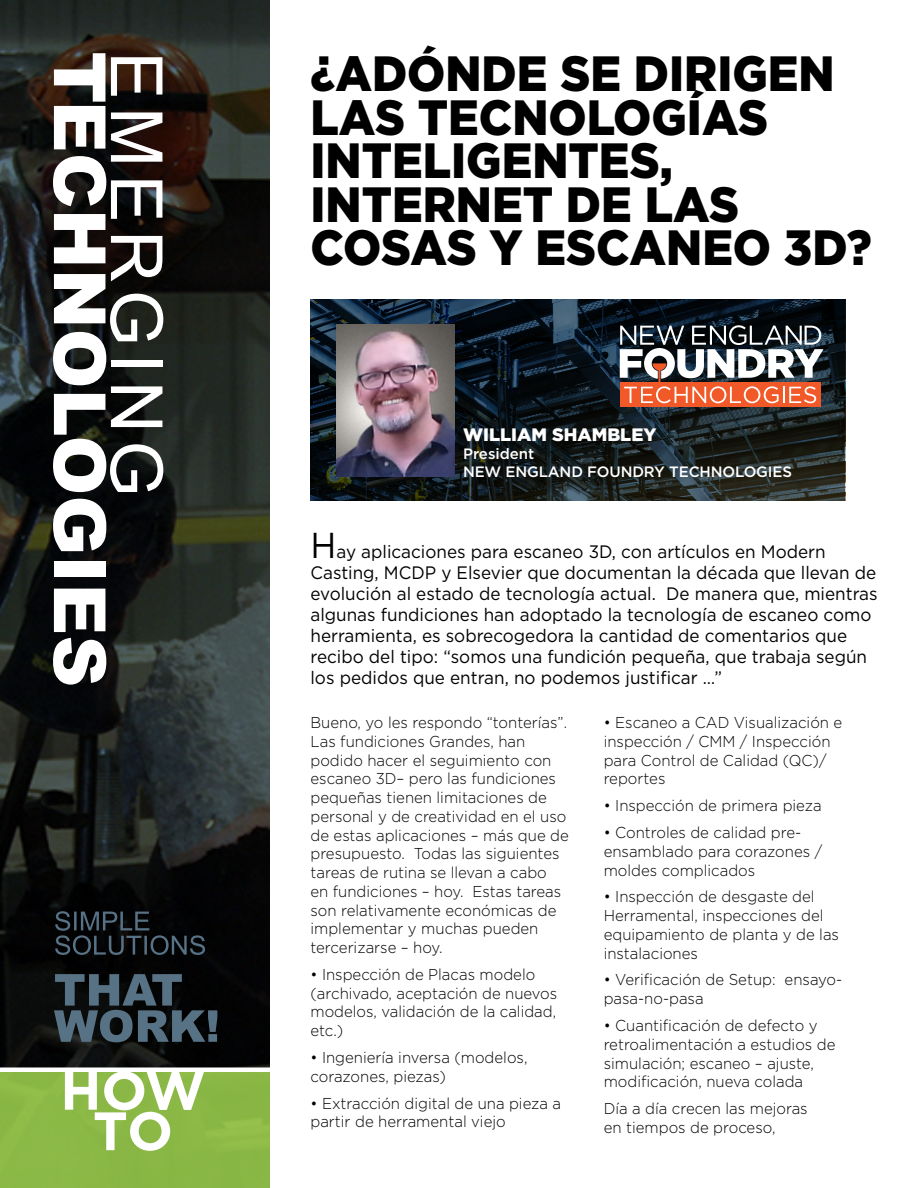
<style>
.page{position:relative;width:918px;height:1188px;background:#fff}
.page>*{position:absolute;margin:0;border:0;box-sizing:border-box;transform-origin:0 0}
.t1{font:900 72px "Arial";color:#fff}
.t2{font:72px "Arial";letter-spacing:.105em;color:#fff}
.t3{font:700 54px "Gotham";color:#fff}
.t4{font:900 49.5px/43.5px "Gotham";color:#000;scale:.93 1}
.t5{font:18px/21px "Gotham";color:#000;scale:.95 1}
.t6{font:900 18px "Gotham";color:#fff}
.t7{font:300 15.75px/18.8px "Gotham";color:#000;scale:.95 1}
.t8{font:500 15px/18px "Gotham";letter-spacing:-.01em;color:#fff}
.s1{font-size:36px}
</style>
<div class="page">
<svg style="left:310px;top:300px;width:535px;height:201px;background:#151e23"></svg>
<img style="left:336px;top:325px;width:118px;height:151px">
<div style="left:620px;top:382px;width:201px;height:25px;background:#f15929"></div>
<svg style="left:620px;top:325px;width:204px;height:78px"></svg>
<div style="left:0;top:1070px;width:270px;height:118px;background:#8bb846"></div>
<svg style="left:0;top:0;width:270px;height:1067px;background:#1b1d1c"></svg>
<div style="left:0;top:1067px;width:277px;height:5px;background:#fff"></div>
<p class="t1" style="left:132px;top:52px;width:637px;rotate:90deg">TECHNOLOGIES</p>
<p class="t2" style="left:183px;top:52px;width:446px;rotate:90deg">EMERGING</p>
<p class="t3" style="left:60px;top:1055px;width:147px">HOW</p>
<p class="t3" style="left:93px;top:1095px;width:82px">TO</p>
<p class="t4" style="left:310px;top:51px;width:605px">¿ADÓNDE SE DIRIGEN<br>LAS TECNOLOGÍAS<br>INTELIGENTES,<br>INTERNET DE LAS<br>COSAS Y ESCANEO 3D?</p>
<p class="t6" style="left:463px;top:422px;width:195px">WILLIAM SHAMBLEY</p>
<p class="t8" style="left:463px;top:444px;width:330px">President<br>NEW ENGLAND FOUNDRY TECHNOLOGIES</p>
<p class="t5" style="left:310px;top:541px;width:598px"><span class="s1">H</span>ay aplicaciones para escaneo 3D, con artículos en Modern Casting, MCDP y Elsevier que documentan la década que llevan de evolución al estado de tecnología actual. De manera que, mientras algunas fundiciones han adoptado la tecnología de escaneo como herramienta, es sobrecogedora la cantidad de comentarios que recibo del tipo: “somos una fundición pequeña, que trabaja según los pedidos que entran, no podemos justificar …”</p>
<p class="t7" style="left:310px;top:713px;width:273px">Bueno, yo les respondo “tonterías”.<br>Las fundiciones Grandes, han podido hacer el seguimiento con escaneo 3D– pero las fundiciones pequeñas tienen limitaciones de personal y de creatividad en el uso de estas aplicaciones – más que de presupuesto. Todas las siguientes tareas de rutina se llevan a cabo<br>en fundiciones – hoy. Estas tareas son relativamente económicas de implementar y muchas pueden tercerizarse – hoy.</p>
<p class="t7" style="left:310px;top:965px;width:261px">• Inspección de Placas modelo (archivado, aceptación de nuevos modelos, validación de la calidad, etc.)</p>
<p class="t7" style="left:310px;top:1048px;width:230px">• Ingeniería inversa (modelos, corazones, piezas)</p>
<p class="t7" style="left:310px;top:1093px;width:265px">• Extracción digital de una pieza a partir de herramental viejo</p>
<p class="t7" style="left:604px;top:713px;width:253px">• Escaneo a CAD Visualización e inspección / CMM / Inspección para Control de Calidad (QC)/ reportes</p>
<p class="t7" style="left:604px;top:796px;width:231px">• Inspección de primera pieza</p>
<p class="t7" style="left:604px;top:823px;width:231px">• Controles de calidad pre&shy;ensamblado para corazones / moldes complicados</p>
<p class="t7" style="left:604px;top:887px;width:249px">• Inspección de desgaste del<br>Herramental, inspecciones del equipamiento de planta y de las instalaciones</p>
<p class="t7" style="left:604px;top:970px;width:253px">• Verificación de Setup: ensayo&shy;pasa-no-pasa</p>
<p class="t7" style="left:604px;top:1016px;width:245px">• Cuantificación de defecto y retroalimentación a estudios de simulación; escaneo – ajuste, modificación, nueva colada</p>
<p class="t7" style="left:604px;top:1099px;width:216px">Día a día crecen las mejoras en tiempos de proceso,</p>
</div>
